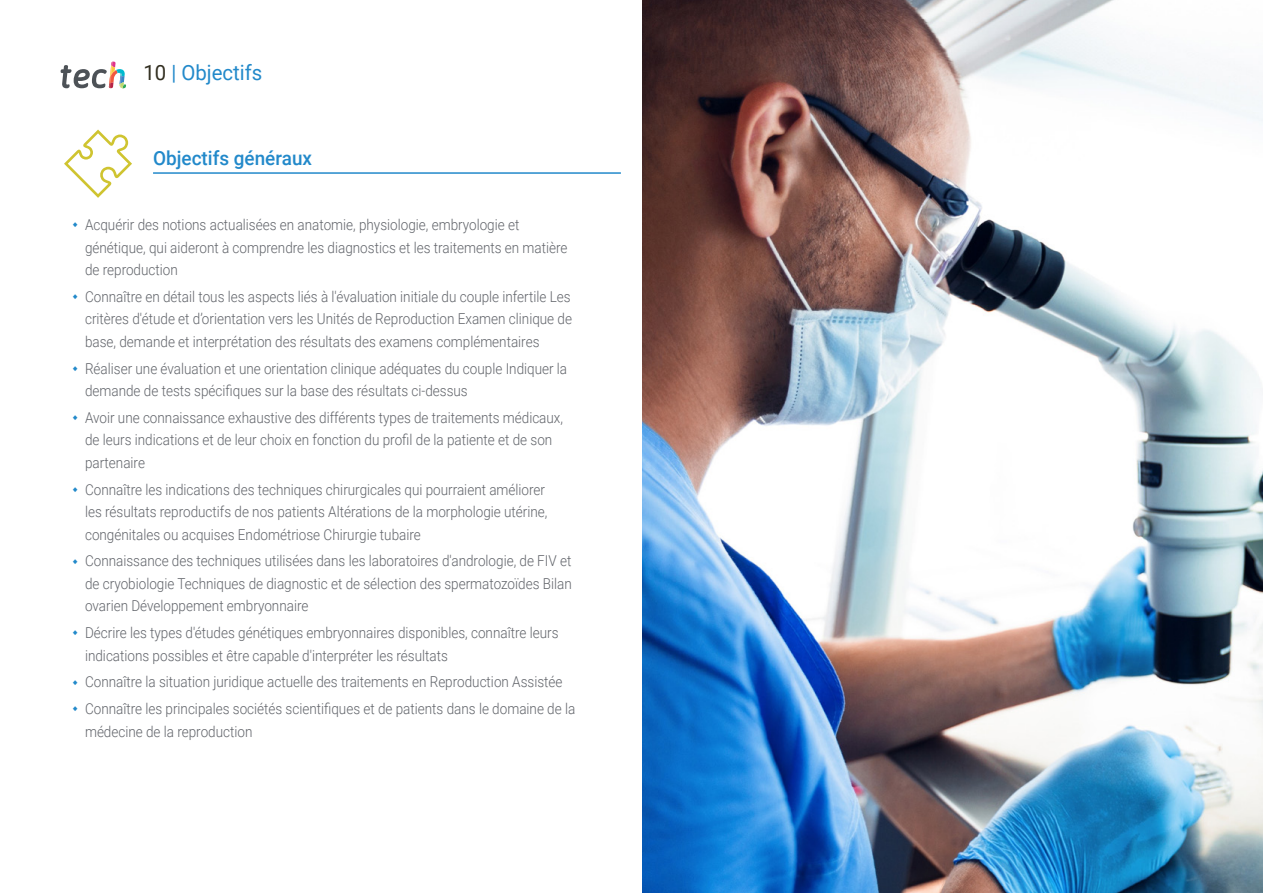
<style>
.page{position:relative;width:1263px;height:893px;background:#fff}
.page>*{position:absolute;margin:0;border:0;box-sizing:border-box;transform-origin:0 0}
.t1{font:21px "Roboto";color:#2289ca}
.t2{font:500 19.5px "Roboto";color:#2289ca}
.t3{font:300 15px/22.5px "Roboto";color:#61646a;scale:.9 1}
.s1{color:#312e20}
</style>
<div class="page">
<hr style="left:153px;top:173px;width:468px;height:1px;background:#2289ca">
<svg style="left:64px;top:130px;width:68px;height:68px"></svg>
<img style="left:642px;top:0;width:621px;height:893px">
<svg style="left:61px;top:62px;width:65px;height:27px"></svg>
<h1 class="t1" style="left:144px;top:57px;width:120px"><span class="s1">10</span> | Objectifs</h1>
<h2 class="t2" style="left:153px;top:144px;width:160px">Objectifs généraux</h2>
<p class="t3" style="left:85px;top:213px;width:537px">Acquérir des notions actualisées en anatomie, physiologie, embryologie et génétique, qui aideront à comprendre les diagnostics et les traitements en matière de reproduction</p>
<p class="t3" style="left:85px;top:285px;width:543px;text-align:justify">Connaître en détail tous les aspects liés à l'évaluation initiale du couple infertile Les critères d'étude et d’orientation vers les Unités de Reproduction Examen clinique de base, demande et interprétation des résultats des examens complémentaires</p>
<p class="t3" style="left:85px;top:356px;width:537px">Réaliser une évaluation et une orientation clinique adéquates du couple Indiquer la demande de tests spécifiques sur la base des résultats ci-dessus</p>
<p class="t3" style="left:85px;top:406px;width:533px">Avoir une connaissance exhaustive des différents types de traitements médicaux, de leurs indications et de leur choix en fonction du profil de la patiente et de son partenaire</p>
<p class="t3" style="left:85px;top:477px;width:515px">Connaître les indications des techniques chirurgicales qui pourraient améliorer les résultats reproductifs de nos patients Altérations de la morphologie utérine, congénitales ou acquises Endométriose Chirurgie tubaire</p>
<p class="t3" style="left:85px;top:549px;width:542px;text-align:justify">Connaissance des techniques utilisées dans les laboratoires d'andrologie, de FIV et de cryobiologie Techniques de diagnostic et de sélection des spermatozoïdes Bilan ovarien Développement embryonnaire</p>
<p class="t3" style="left:85px;top:621px;width:527px">Décrire les types d'études génétiques embryonnaires disponibles, connaître leurs indications possibles et être capable d'interpréter les résultats</p>
<p class="t3" style="left:85px;top:668px;width:546px;line-height:26.7px">Connaître la situation juridique actuelle des traitements en Reproduction Assistée<br>Connaître les principales sociétés scientifiques et de patients dans le domaine de la</p>
<p class="t3" style="left:85px;top:719px;width:188px">médecine de la reproduction</p>
</div>
